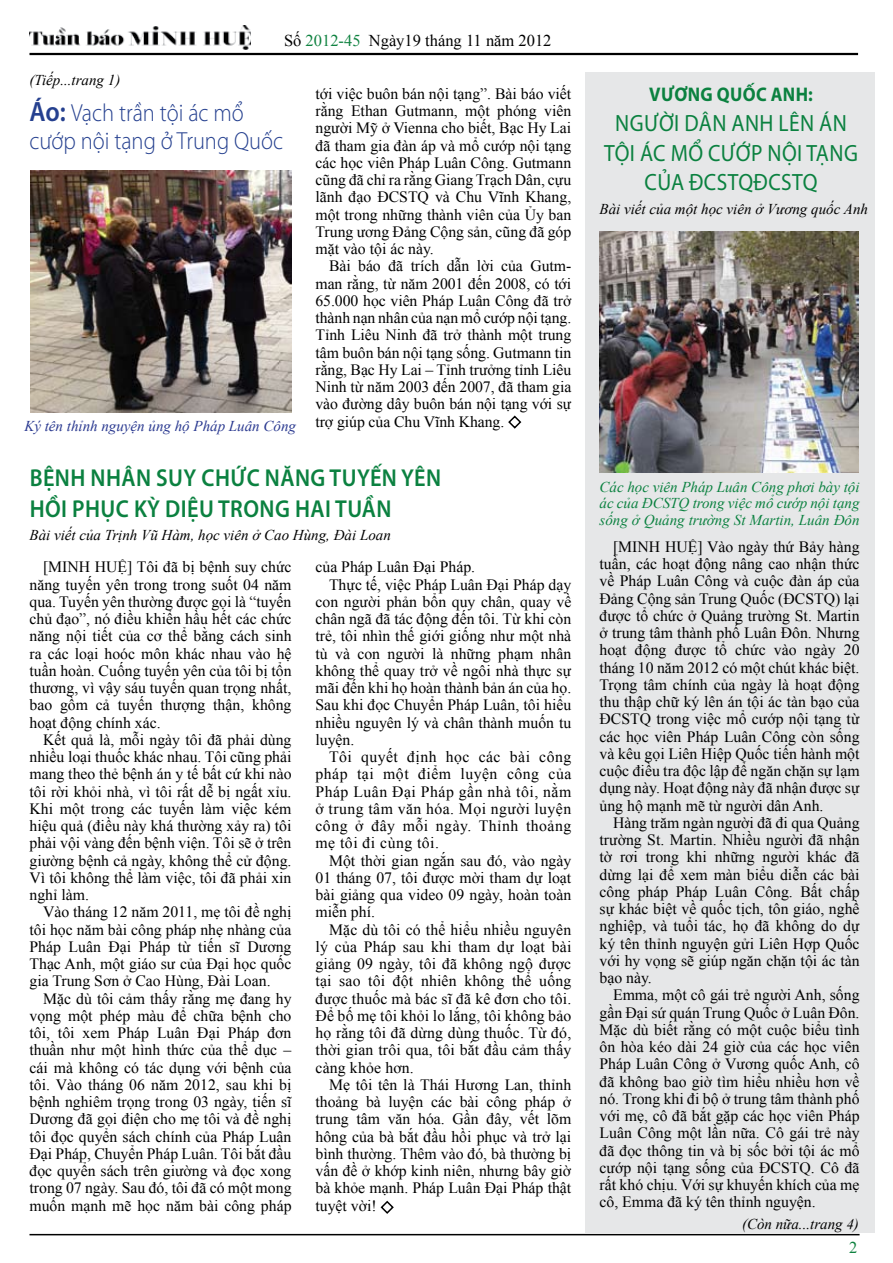
<style>
.page{position:relative;width:893px;height:1263px;background:#fff}
.page>*{position:absolute;margin:0;border:0;box-sizing:border-box;transform-origin:0 0}
.t1{font:300 24.75px/28.5px "Myriad Pro";color:#25408f;scale:.91 1}
.t2{font:600 24.6px/30.9px "Myriad Pro";letter-spacing:.02em;color:#0b8140;scale:.91 1}
.t3{font:23.55px/29.7px "Myriad Pro";letter-spacing:.02em;color:#0b8140;text-align:center;scale:.91 1}
.t4{font:700 19.8px "Myriad Pro";letter-spacing:.02em;color:#0b8140;scale:.91 1}
.t5{font:16.5px "Times New Roman";color:#000}
.t6{font:16.5px "Times New Roman";color:#0f8240}
.t7{font:15.75px/17.2px "Times New Roman";color:#000;text-align:justify}
.t8{font:15.75px "Times New Roman";letter-spacing:.03em;color:#000}
.t9{font:italic 15px "Times New Roman";color:#000}
.t10{font:italic 15px/16.5px "Times New Roman";color:#0b8140;text-align:justify}
.t11{font:italic 15px "Times New Roman";color:#2a3990}
.s1{color:#0f8240}
.s2{font-weight:600;font-size:28.05px}
</style>
<div class="page">
<hr style="left:29px;top:1234px;width:830px;height:1px;background:#000">
<div style="left:585px;top:72px;width:289px;height:1161px;background:#e6e7e8"></div>
<img style="left:30px;top:26px;width:220px;height:24px">
<hr style="left:29px;top:53px;width:829px;height:2px;background:#000">
<svg style="left:380px;top:1200px;width:14px;height:14px"></svg>
<svg style="left:508px;top:415px;width:14px;height:14px"></svg>
<img style="left:600px;top:232px;width:259px;height:241px">
<img style="left:30px;top:170px;width:261px;height:242px">
<p class="t5" style="left:284px;top:30px;width:269px">Số <span class="s1">2012-45</span> Ngày19 tháng 11 năm 2012</p>
<p class="t9" style="left:30px;top:70px;width:92px">(Tiếp...trang 1)</p>
<h1 class="t1" style="left:30px;top:98px;width:280px"><span class="s2">ÁO:</span> Vạch trần tội ác mổ cướp nội tạng ở Trung Quốc</h1>
<p class="t11" style="left:24px;top:416px;width:273px">Ký tên thỉnh nguyện ủng hộ Pháp Luân Công</p>
<p class="t7" style="left:315px;top:85px;width:257px">tới việc buôn bán nội tạng”. Bài báo viết rằng Ethan Gutmann, một phóng viên người Mỹ ở Vienna cho biết, Bạc Hy Lai đã tham gia đàn áp và mổ cướp nội tạng các học viên Pháp Luân Công. Gutmann cũng đã chỉ ra rằng Giang Trạch Dân, cựu lãnh đạo ĐCSTQ và Chu Vĩnh Khang, một trong những thành viên của Ủy ban Trung ương Đảng Cộng sản, cũng đã góp mặt vào tội ác này.</p>
<p class="t7" style="left:315px;top:257px;width:257px;text-indent:13px">Bài báo đã trích dẫn lời của Gutm&shy;man rằng, từ năm 2001 đến 2008, có tới 65.000 học viên Pháp Luân Công đã trở thành nạn nhân của nạn mổ cướp nội tạng.<br>Tỉnh Liêu Ninh đã trở thành một trung tâm buôn bán nội tạng sống. Gutmann tin rằng, Bạc Hy Lai – Tỉnh trưởng tỉnh Liêu Ninh từ năm 2003 đến 2007, đã tham gia vào đường dây buôn bán nội tạng với sự trợ giúp của Chu Vĩnh Khang.</p>
<h2 class="t2" style="left:30px;top:462px;width:454px">BỆNH NHÂN SUY CHỨC NĂNG TUYẾN YÊN<br>HỒI PHỤC KỲ DIỆU TRONG HAI TUẦN</h2>
<p class="t9" style="left:30px;top:525px;width:363px">Bài viết của Trịnh Vũ Hàm, học viên ở Cao Hùng, Đài Loan</p>
<p class="t7" style="left:30px;top:558px;width:264px;text-indent:13px">[MINH HUỆ] Tôi đã bị bệnh suy chức năng tuyến yên trong trong suốt 04 năm qua. Tuyến yên thường được gọi là “tuyến chủ đạo”, nó điều khiển hầu hết các chức năng nội tiết của cơ thể bằng cách sinh ra các loại hoóc môn khác nhau vào hệ tuần hoàn. Cuống tuyến yên của tôi bị tổn thương, vì vậy sáu tuyến quan trọng nhất, bao gồm cả tuyến thượng thận, không hoạt động chính xác.</p>
<p class="t7" style="left:30px;top:731px;width:264px;text-indent:13px">Kết quả là, mỗi ngày tôi đã phải dùng nhiều loại thuốc khác nhau. Tôi cũng phải mang theo thẻ bệnh án y tế bất cứ khi nào tôi rời khỏi nhà, vì tôi rất dễ bị ngất xỉu.<br>Khi một trong các tuyến làm việc kém hiệu quả (điều này khá thường xảy ra) tôi phải vội vàng đến bệnh viện. Tôi sẽ ở trên giường bệnh cả ngày, không thể cử động.<br>Vì tôi không thể làm việc, tôi đã phải xin nghỉ làm.</p>
<p class="t7" style="left:30px;top:903px;width:264px;text-indent:13px">Vào tháng 12 năm 2011, mẹ tôi đề nghị tôi học năm bài công pháp nhẹ nhàng của Pháp Luân Đại Pháp từ tiến sĩ Dương Thạc Anh, một giáo sư của Đại học quốc gia Trung Sơn ở Cao Hùng, Đài Loan.</p>
<p class="t7" style="left:30px;top:989px;width:264px;text-indent:13px">Mặc dù tôi cảm thấy rằng mẹ đang hy vọng một phép màu để chữa bệnh cho tôi, tôi xem Pháp Luân Đại Pháp đơn thuần như một hình thức của thể dục – cái mà không có tác dụng với bệnh của tôi. Vào tháng 06 năm 2012, sau khi bị bệnh nghiêm trọng trong 03 ngày, tiến sĩ Dương đã gọi điện cho mẹ tôi và đề nghị tôi đọc quyển sách chính của Pháp Luân Đại Pháp, Chuyển Pháp Luân. Tôi bắt đầu đọc quyển sách trên giường và đọc xong trong 07 ngày. Sau đó, tôi đã có một mong muốn mạnh mẽ học năm bài công pháp</p>
<p class="t7" style="left:315px;top:558px;width:161px">của Pháp Luân Đại Pháp.</p>
<p class="t7" style="left:329px;top:575px;width:244px">Thực tế, việc Pháp Luân Đại Pháp dạy</p>
<p class="t7" style="left:315px;top:593px;width:257px">con người phản bổn quy chân, quay về</p>
<p class="t7" style="left:315px;top:610px;width:257px">chân ngã đã tác động đến tôi. Từ khi còn</p>
<p class="t7" style="left:315px;top:627px;width:257px">trẻ, tôi nhìn thế giới giống như một nhà</p>
<p class="t7" style="left:315px;top:644px;width:257px">tù và con người là những phạm nhân</p>
<p class="t7" style="left:315px;top:662px;width:257px">không thể quay trở về ngôi nhà thực sự</p>
<p class="t7" style="left:315px;top:679px;width:257px">mãi đến khi họ hoàn thành bản án của họ.</p>
<p class="t7" style="left:315px;top:696px;width:257px">Sau khi đọc Chuyển Pháp Luân, tôi hiểu</p>
<p class="t7" style="left:315px;top:713px;width:257px">nhiều nguyên lý và chân thành muốn tu</p>
<p class="t7" style="left:315px;top:731px;width:40px">luyện.</p>
<p class="t8" style="left:329px;top:746px;width:244px">Tôi quyết định học các bài công</p>
<p class="t8" style="left:315px;top:763px;width:257px">pháp tại một điểm luyện công của</p>
<p class="t8" style="left:315px;top:781px;width:257px">Pháp Luân Đại Pháp gần nhà tôi, nằm</p>
<p class="t8" style="left:315px;top:798px;width:257px">ở trung tâm văn hóa. Mọi người luyện</p>
<p class="t8" style="left:315px;top:815px;width:257px">công ở đây mỗi ngày. Thỉnh thoảng</p>
<p class="t8" style="left:315px;top:832px;width:125px">mẹ tôi đi cùng tôi.</p>
<p class="t7" style="left:329px;top:851px;width:244px">Một thời gian ngắn sau đó, vào ngày</p>
<p class="t7" style="left:315px;top:869px;width:257px">01 tháng 07, tôi được mời tham dự loạt</p>
<p class="t7" style="left:315px;top:886px;width:257px">bài giảng qua video 09 ngày, hoàn toàn</p>
<p class="t7" style="left:315px;top:903px;width:61px">miễn phí.</p>
<p class="t7" style="left:329px;top:920px;width:244px">Mặc dù tôi có thể hiểu nhiều nguyên</p>
<p class="t7" style="left:315px;top:938px;width:257px">lý của Pháp sau khi tham dự loạt bài</p>
<p class="t7" style="left:315px;top:955px;width:257px">giảng 09 ngày, tôi đã không ngộ được</p>
<p class="t7" style="left:315px;top:972px;width:257px">tại sao tôi đột nhiên không thể uống</p>
<p class="t7" style="left:315px;top:989px;width:257px">được thuốc mà bác sĩ đã kê đơn cho tôi.</p>
<p class="t7" style="left:315px;top:1007px;width:257px">Để bố mẹ tôi khỏi lo lắng, tôi không bảo</p>
<p class="t7" style="left:315px;top:1024px;width:257px">họ rằng tôi đã dừng dùng thuốc. Từ đó,</p>
<p class="t7" style="left:315px;top:1041px;width:257px">thời gian trôi qua, tôi bắt đầu cảm thấy</p>
<p class="t7" style="left:315px;top:1058px;width:100px">càng khỏe hơn.</p>
<p class="t7" style="left:329px;top:1075px;width:244px">Mẹ tôi tên là Thái Hương Lan, thỉnh</p>
<p class="t7" style="left:315px;top:1093px;width:257px">thoảng bà luyện các bài công pháp ở</p>
<p class="t7" style="left:315px;top:1110px;width:257px">trung tâm văn hóa. Gần đây, vết lõm</p>
<p class="t7" style="left:315px;top:1127px;width:257px">hông của bà bắt đầu hồi phục và trở lại</p>
<p class="t7" style="left:315px;top:1144px;width:257px">bình thường. Thêm vào đó, bà thường bị</p>
<p class="t7" style="left:315px;top:1162px;width:257px">vấn đề ở khớp kinh niên, nhưng bây giờ</p>
<p class="t7" style="left:315px;top:1179px;width:257px">bà khỏe mạnh. Pháp Luân Đại Pháp thật</p>
<p class="t7" style="left:315px;top:1196px;width:63px">tuyệt vời!</p>
<p class="t4" style="left:649px;top:82px;width:181px">VƯƠNG QUỐC ANH:</p>
<h3 class="t3" style="left:604px;top:108px;width:280px">NGƯỜI DÂN ANH LÊN ÁN<br>TỘI ÁC MỔ CƯỚP NỘI TẠNG<br>CỦA ĐCSTQĐCSTQ</h3>
<p class="t9" style="left:600px;top:198px;width:270px">Bài viết của một học viên ở Vương quốc Anh</p>
<p class="t10" style="left:600px;top:478px;width:261px">Các học viên Pháp Luân Công phơi bày tội ác của ĐCSTQ trong việc mổ cướp nội tạng sống ở Quảng trường St Martin, Luân Đôn</p>
<p class="t7" style="left:600px;top:538px;width:262px;text-indent:13px">[MINH HUỆ] Vào ngày thứ Bảy hàng tuần, các hoạt động nâng cao nhận thức về Pháp Luân Công và cuộc đàn áp của Đảng Cộng sản Trung Quốc (ĐCSTQ) lại được tổ chức ở Quảng trường St. Martin ở trung tâm thành phố Luân Đôn. Nhưng hoạt động được tổ chức vào ngày 20 tháng 10 năm 2012 có một chút khác biệt.<br>Trọng tâm chính của ngày là hoạt động thu thập chữ ký lên án tội ác tàn bạo của ĐCSTQ trong việc mổ cướp nội tạng từ các học viên Pháp Luân Công còn sống và kêu gọi Liên Hiệp Quốc tiến hành một cuộc điều tra độc lập để ngăn chặn sự lạm dụng này. Hoạt động này đã nhận được sự ủng hộ mạnh mẽ từ người dân Anh.</p>
<p class="t7" style="left:600px;top:814px;width:262px;text-indent:13px">Hàng trăm ngàn người đã đi qua Quảng trường St. Martin. Nhiều người đã nhận tờ rơi trong khi những người khác đã dừng lại để xem màn biểu diễn các bài công pháp Pháp Luân Công. Bất chấp sự khác biệt về quốc tịch, tôn giáo, nghề nghiệp, và tuổi tác, họ đã không do dự ký tên thỉnh nguyện gửi Liên Hợp Quốc với hy vọng sẽ giúp ngăn chặn tội ác tàn bạo này.</p>
<p class="t7" style="left:600px;top:986px;width:262px;text-indent:13px">Emma, một cô gái trẻ người Anh, sống gần Đại sứ quán Trung Quốc ở Luân Đôn.<br>Mặc dù biết rằng có một cuộc biểu tình ôn hòa kéo dài 24 giờ của các học viên Pháp Luân Công ở Vương quốc Anh, cô đã không bao giờ tìm hiểu nhiều hơn về nó. Trong khi đi bộ ở trung tâm thành phố với mẹ, cô đã bắt gặp các học viên Pháp Luân Công một lần nữa. Cô gái trẻ này đã đọc thông tin và bị sốc bởi tội ác mổ cướp nội tạng sống của ĐCSTQ. Cô đã rất khó chịu. Với sự khuyến khích của mẹ cô, Emma đã ký tên thỉnh nguyện.</p>
<p class="t9" style="left:742px;top:1214px;width:118px">(Còn nữa...trang 4)</p>
<p class="t6" style="left:849px;top:1236px;width:10px">2</p>
</div>
